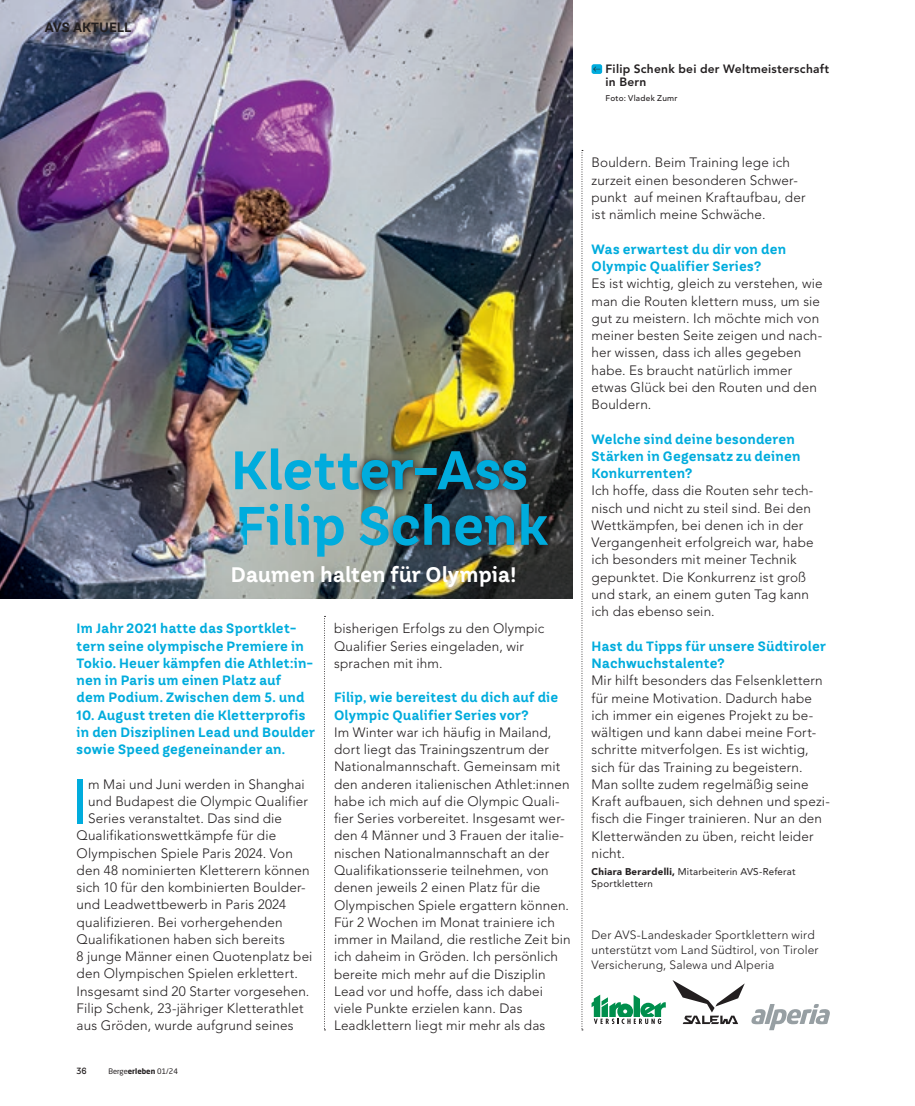
<style>
.page{position:relative;width:915px;height:1106px;background:#fff}
.page>*{position:absolute;margin:0;border:0;box-sizing:border-box;transform-origin:0 0}
.t1{font:500 62.25px "Avenir LT Std";color:#00acdd}
.t2{font:700 54px/55.5px "TT Hazelnuts";letter-spacing:-.01em;color:#00acdd}
.t3{font:700 21px "TT Hazelnuts";letter-spacing:-.005em;color:#fff}
.t4{font:300 13.5px/17.2px "Avenir LT Std";letter-spacing:.01em;color:#231f20}
.t5{font:700 13.5px/17.2px "TT Hazelnuts";letter-spacing:.01em;color:#00acdd}
.t6{font:700 13.5px "TT Hazelnuts";color:#231f20}
.t7{font:300 12px/15px "Avenir LT Std";letter-spacing:.015em;color:#231f20}
.t8{font:800 12px/13.5px "Avenir LT Std";letter-spacing:.02em;color:#231f20}
.t9{font:9.75px/12px "Avenir LT Std";letter-spacing:.025em;color:#231f20}
.t10{font:500 9px "TT Hazelnuts";color:#231f20}
.t11{font:500 8.25px "Avenir LT Std";letter-spacing:.03em;color:#231f20}
.t12{font:7.5px "Neo Sans Std";color:#231f20}
.s1{font-weight:700}
.s2{font-weight:900}
</style>
<div class="page">
<svg style="left:324px;top:616px;width:1px;height:414px"></svg>
<svg style="left:581px;top:150px;width:1px;height:880px"></svg>
<img style="left:0;top:0;width:572px;height:599px">
<svg style="left:672px;top:980px;width:72px;height:44px"></svg>
<svg style="left:751px;top:1004px;width:78px;height:26px"></svg>
<svg style="left:591px;top:994px;width:74px;height:30px"></svg>
<div style="left:591px;top:64px;width:11px;height:10px;background:#00acdd;border-radius:2px"></div>
<svg style="left:593px;top:67px;width:7px;height:5px"></svg>
<svg style="left:353px;top:442px;width:203px;height:112px"></svg>
<p class="t6" style="left:45px;top:18px;width:88px">AVS AKTUELL</p>
<p class="t8" style="left:605px;top:62px;width:225px">Filip Schenk bei der Weltmeisterschaft in Bern</p>
<p class="t11" style="left:605px;top:93px;width:73px">Foto: Vladek Zumr</p>
<h2 class="t2" style="left:231px;top:443px;width:318px">Kletter-Ass<br>Filip Schenk</h2>
<h3 class="t3" style="left:231px;top:560px;width:287px">Daumen halten für Olympia!</h3>
<p class="t5" style="left:77px;top:620px;width:238px">Im Jahr 2021 hatte das Sportklet&shy;tern seine olympische Premiere in<br>Tokio. Heuer kämpfen die Athlet:in&shy;nen in Paris um einen Platz auf dem Podium. Zwischen dem 5. und</p>
<p class="t5" style="left:77px;top:706px;width:240px">10. August treten die Kletterprofis in den Disziplinen Lead und Boulder sowie Speed gegeneinander an.</p>
<h1 class="t1" style="left:71px;top:765px;width:19px">I</h1>
<p class="t4" style="left:88px;top:775px;width:218px">m Mai und Juni werden in Shanghai</p>
<p class="t4" style="left:88px;top:792px;width:221px">und Budapest die Olympic Qualifier</p>
<p class="t4" style="left:88px;top:810px;width:195px">Series veranstaltet. Das sind die</p>
<p class="t4" style="left:77px;top:827px;width:201px">Qualifikationswettkämpfe für die</p>
<p class="t4" style="left:77px;top:844px;width:218px">Olympischen Spiele Paris 2024. Von</p>
<p class="t4" style="left:77px;top:861px;width:234px">den 48 nominierten Kletterern können</p>
<p class="t4" style="left:77px;top:879px;width:230px">sich 10 für den kombinierten Boulder-</p>
<p class="t4" style="left:77px;top:896px;width:211px">und Leadwettbewerb in Paris 2024</p>
<p class="t4" style="left:77px;top:913px;width:207px">qualifizieren. Bei vorhergehenden</p>
<p class="t4" style="left:77px;top:930px;width:210px">Qualifikationen haben sich bereits</p>
<p class="t4" style="left:77px;top:948px;width:237px">8 junge Männer einen Quotenplatz bei</p>
<p class="t4" style="left:77px;top:965px;width:223px">den Olympischen Spielen erklettert.</p>
<p class="t4" style="left:77px;top:982px;width:234px">Insgesamt sind 20 Starter vorgesehen.</p>
<p class="t4" style="left:77px;top:999px;width:228px">Filip Schenk, 23-jähriger Kletterathlet</p>
<p class="t4" style="left:77px;top:1017px;width:218px">aus Gröden, wurde aufgrund seines</p>
<p class="t10" style="left:77px;top:1065px;width:12px">36</p>
<p class="t12" style="left:108px;top:1066px;width:71px">Berge<span class="s1">erleben</span> 01/24</p>
<p class="t4" style="left:334px;top:620px;width:212px">bisherigen Erfolgs zu den Olympic<br>Qualifier Series eingeladen, wir sprachen mit ihm.</p>
<p class="t5" style="left:334px;top:689px;width:226px">Filip, wie bereitest du dich auf die<br>Olympic Qualifier Series vor?</p>
<p class="t4" style="left:334px;top:723px;width:238px">Im Winter war ich häufig in Mailand, dort liegt das Trainingszentrum der Nationalmannschaft. Gemeinsam mit den anderen italienischen Athlet:innen habe ich mich auf die Olympic Quali&shy;fier Series vorbereitet. Insgesamt wer&shy;den 4 Männer und 3 Frauen der italie&shy;nischen Nationalmannschaft an der Qualifikationsserie teilnehmen, von denen jeweils 2 einen Platz für die Olympischen Spiele ergattern können.<br>Für 2 Wochen im Monat trainiere ich immer in Mailand, die restliche Zeit bin ich daheim in Gröden. Ich persönlich bereite mich mehr auf die Disziplin Lead vor und hoffe, dass ich dabei viele Punkte erzielen kann. Das Leadklettern liegt mir mehr als das</p>
<p class="t4" style="left:591px;top:154px;width:215px">Bouldern. Beim Training lege ich zurzeit einen besonderen Schwer&shy;punkt auf meinen Kraftaufbau, der ist nämlich meine Schwäche.</p>
<p class="t5" style="left:591px;top:240px;width:196px">Was erwartest du dir von den<br>Olympic Qualifier Series?</p>
<p class="t4" style="left:591px;top:275px;width:232px">Es ist wichtig, gleich zu verstehen, wie man die Routen klettern muss, um sie gut zu meistern. Ich möchte mich von meiner besten Seite zeigen und nach&shy;her wissen, dass ich alles gegeben habe. Es braucht natürlich immer etwas Glück bei den Routen und den<br>Bouldern.</p>
<p class="t5" style="left:591px;top:430px;width:210px">Welche sind deine besonderen<br>Stärken in Gegensatz zu deinen<br>Konkurrenten?</p>
<p class="t4" style="left:591px;top:482px;width:223px">Ich hoffe, dass die Routen sehr tech&shy;nisch und nicht zu steil sind. Bei den Wettkämpfen, bei denen ich in der Vergangenheit erfolgreich war, habe ich besonders mit meiner Technik gepunktet. Die Konkurrenz ist groß und stark, an einem guten Tag kann ich das ebenso sein.</p>
<p class="t5" style="left:591px;top:637px;width:236px">Hast du Tipps für unsere Südtiroler<br>Nachwuchstalente?</p>
<p class="t4" style="left:591px;top:672px;width:240px">Mir hilft besonders das Felsenklettern für meine Motivation. Dadurch habe ich immer ein eigenes Projekt zu be&shy;wältigen und kann dabei meine Fort&shy;schritte mitverfolgen. Es ist wichtig, sich für das Training zu begeistern.<br>Man sollte zudem regelmäßig seine Kraft aufbauen, sich dehnen und spezi&shy;fisch die Finger trainieren. Nur an den Kletterwänden zu üben, reicht leider nicht.</p>
<p class="t9" style="left:591px;top:865px;width:205px"><span class="s2">Chiara Berardelli,</span> Mitarbeiterin AVS-Referat<br>Sportklettern</p>
<p class="t7" style="left:591px;top:926px;width:228px">Der AVS-Landeskader Sportklettern wird unterstützt vom Land Südtirol, von Tiroler<br>Versicherung, Salewa und Alperia</p>
</div>
